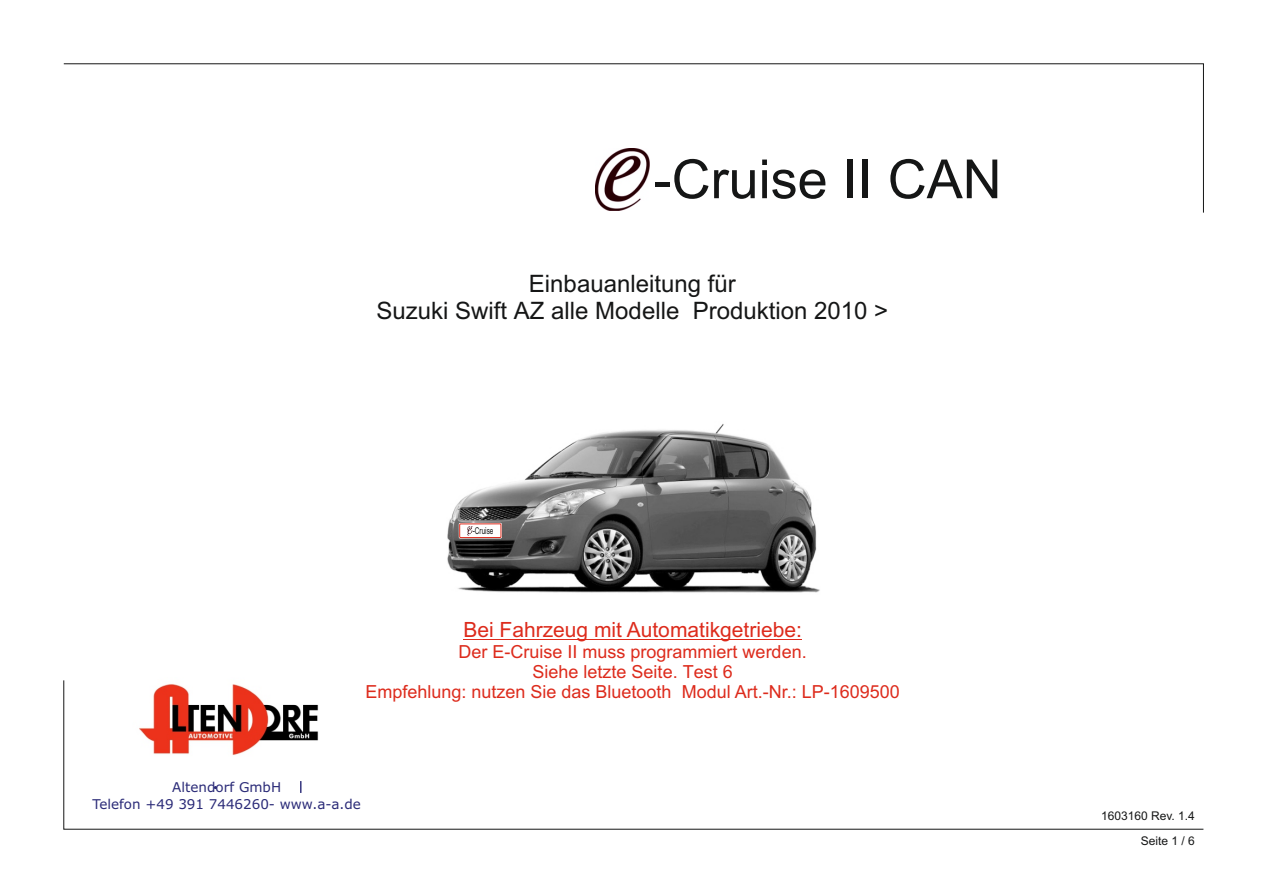
<style>
.page{position:relative;width:1263px;height:893px;background:#fff}
.page>*{position:absolute;margin:0;border:0;box-sizing:border-box;transform-origin:0 0}
.t1{font:54px "Arial";color:#151616}
.t2{font:24px "Arial";color:#151616}
.t3{font:21px "Arial";color:#dd2b1c}
.t4{font:18px/20.1px "Arial";color:#dd2b1c;text-align:center}
.t5{font:13.5px/16.4px "Verdana";color:#2b2b78;text-align:center}
.t6{font:12px "Arial";color:#151616}
.t7{font:9.45px "Arial";color:#151616;scale:.68 1}
</style>
<div class="page">
<svg style="left:63px;top:63px;width:1141px;height:150px"></svg>
<svg style="left:63px;top:680px;width:1141px;height:149px"></svg>
<img style="left:595px;top:148px;width:54px;height:63px">
<img style="left:447px;top:424px;width:373px;height:169px">
<div style="left:459px;top:523px;width:42px;height:15px;background:#fff;border:1px solid #fff"></div>
<div style="left:459px;top:523px;width:42px;height:15px;border:1px solid #dd2b1c"></div>
<svg style="left:468px;top:526px;width:5px;height:9px"></svg>
<img style="left:132px;top:680px;width:197px;height:80px">
<svg style="left:300px;top:781px;width:1px;height:12px"></svg>
<hr style="left:463px;top:639px;width:339px;height:1px;background:#dd2b1c">
<h1 class="t1" style="left:654px;top:159px;width:350px">-Cruise II CAN</h1>
<h2 class="t2" style="left:529px;top:274px;width:208px">Einbauanleitung für</h2>
<h2 class="t2" style="left:377px;top:301px;width:513px">Suzuki Swift AZ alle Modelle Produktion 2010 &gt;</h2>
<p class="t7" style="left:473px;top:527px;width:32px">-Cruise</p>
<p class="t3" style="left:463px;top:622px;width:340px">Bei Fahrzeug mit Automatikgetriebe:</p>
<p class="t4" style="left:365px;top:643px;width:536px">Der E-Cruise II muss programmiert werden.<br>Siehe letzte Seite. Test 6<br>Empfehlung: nutzen Sie das Bluetooth Modul Art.-Nr.: LP-1609500</p>
<p class="t5" style="left:92px;top:780px;width:270px">Altendorf GmbH<br>Telefon +49 391 7446260- www.a-a.de</p>
<p class="t6" style="left:1101px;top:811px;width:95px">1603160 Rev. 1.4</p>
<p class="t6" style="left:1141px;top:837px;width:56px">Seite 1 / 6</p>
</div>
